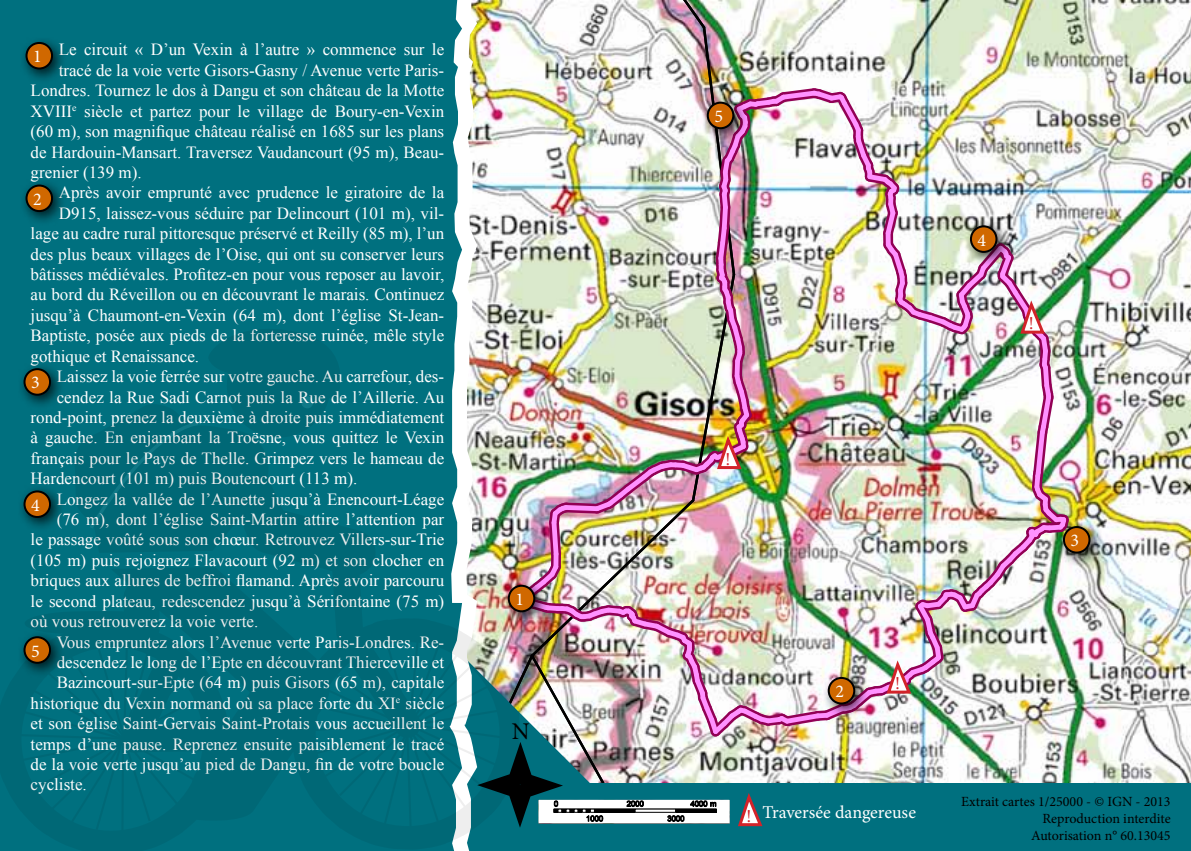
<style>
.page{position:relative;width:1191px;height:851px;background:#fff}
.page>*{position:absolute;margin:0;border:0;box-sizing:border-box;transform-origin:0 0}
.t1{font:24px "Minion Pro";color:#000}
.t2{font:18px "Minion Pro";letter-spacing:-.005em;color:#fff}
.t3{font:18px "Minion Pro";color:#d2232a}
.t4{font:17px "Times New Roman";color:#fff}
.t5{font:14px/16.8px "Minion Pro";color:#000;text-align:right}
.s1{color:#d2232a}
</style>
<div class="page">
<img style="left:1076px;top:0;width:115px;height:782px">
<svg style="left:0;top:403px;width:18px;height:447px;background:#006e7c"></svg>
<div style="left:584px;top:782px;width:607px;height:68px;background:#00707f"></div>
<div style="left:17px;top:362px;width:48px;height:48px;background:#00707f"></div>
<div style="left:17px;top:484px;width:48px;height:48px;background:#00707f"></div>
<div style="left:17px;top:630px;width:48px;height:48px;background:#00707f"></div>
<div style="left:1056px;top:519px;width:49px;height:49px;background:#000;opacity:.75"></div>
<div style="left:1064px;top:527px;width:25px;height:25px;background:#d06800;border-radius:50%"></div>
<div style="left:1063px;top:526px;width:27px;height:27px;border:2px solid #000;border-radius:50%"></div>
<img style="left:18px;top:0;width:1058px;height:850px">
<p class="t4" style="left:59px;top:38px;width:387px">Le circuit « D’un Vexin à l’autre » commence sur le</p>
<p class="t4" style="left:59px;top:59px;width:387px">tracé de la voie verte Gisors-Gasny / Avenue verte Paris-</p>
<p class="t4" style="left:31px;top:79px;width:415px">Londres. Tournez le dos à Dangu et son château de la Motte</p>
<p class="t4" style="left:31px;top:100px;width:415px">XVIII<sup>e</sup> siècle et partez pour le village de Boury-en-Vexin</p>
<p class="t4" style="left:31px;top:120px;width:415px">(60 m), son magnifique château réalisé en 1685 sur les plans</p>
<p class="t4" style="left:31px;top:140px;width:415px">de Hardouin-Mansart. Traversez Vaudancourt (95 m), Beau-</p>
<p class="t4" style="left:31px;top:161px;width:112px">grenier (139 m).</p>
<p class="t4" style="left:59px;top:181px;width:387px">Après avoir emprunté avec prudence le giratoire de la</p>
<p class="t4" style="left:59px;top:202px;width:387px">D915, laissez-vous séduire par Delincourt (101 m), vil-</p>
<p class="t4" style="left:31px;top:222px;width:415px">lage au cadre rural pittoresque préservé et Reilly (85 m), l’un</p>
<p class="t4" style="left:31px;top:242px;width:415px">des plus beaux villages de l’Oise, qui ont su conserver leurs</p>
<p class="t4" style="left:31px;top:263px;width:415px">bâtisses médiévales. Profitez-en pour vous reposer au lavoir,</p>
<p class="t4" style="left:31px;top:283px;width:415px">au bord du Réveillon ou en découvrant le marais. Continuez</p>
<p class="t4" style="left:31px;top:304px;width:415px">jusqu’à Chaumont-en-Vexin (64 m), dont l’église St-Jean-</p>
<p class="t4" style="left:31px;top:324px;width:415px">Baptiste, posée aux pieds de la forteresse ruinée, mêle style</p>
<p class="t4" style="left:31px;top:344px;width:170px">gothique et Renaissance.</p>
<p class="t4" style="left:57px;top:365px;width:389px">Laissez la voie ferrée sur votre gauche. Au carrefour, des-</p>
<p class="t4" style="left:57px;top:385px;width:389px">cendez la Rue Sadi Carnot puis la Rue de l’Aillerie. Au</p>
<p class="t4" style="left:31px;top:406px;width:415px">rond-point, prenez la deuxième à droite puis immédiatement</p>
<p class="t4" style="left:31px;top:426px;width:415px">à gauche. En enjambant la Troësne, vous quittez le Vexin</p>
<p class="t4" style="left:31px;top:446px;width:415px">français pour le Pays de Thelle. Grimpez vers le hameau de</p>
<p class="t4" style="left:31px;top:467px;width:328px">Hardencourt (101 m) puis Boutencourt (113 m).</p>
<p class="t4" style="left:57px;top:487px;width:389px">Longez la vallée de l’Aunette jusqu’à Enencourt-Léage</p>
<p class="t4" style="left:57px;top:508px;width:389px">(76 m), dont l’église Saint-Martin attire l’attention par</p>
<p class="t4" style="left:31px;top:528px;width:415px">le passage voûté sous son chœur. Retrouvez Villers-sur-Trie</p>
<p class="t4" style="left:31px;top:548px;width:415px">(105 m) puis rejoignez Flavacourt (92 m) et son clocher en</p>
<p class="t4" style="left:31px;top:569px;width:415px">briques aux allures de beffroi flamand. Après avoir parcouru</p>
<p class="t4" style="left:31px;top:589px;width:415px">le second plateau, redescendez jusqu’à Sérifontaine (75 m)</p>
<p class="t4" style="left:31px;top:610px;width:229px">où vous retrouverez la voie verte.</p>
<p class="t4" style="left:57px;top:630px;width:389px">Vous empruntez alors l’Avenue verte Paris-Londres. Re-</p>
<p class="t4" style="left:57px;top:650px;width:389px">descendez le long de l’Epte en découvrant Thierceville et</p>
<p class="t4" style="left:57px;top:671px;width:389px">Bazincourt-sur-Epte (64 m) puis Gisors (65 m), capitale</p>
<p class="t4" style="left:31px;top:691px;width:415px">historique du Vexin normand où sa place forte du XI<sup>e</sup> siècle</p>
<p class="t4" style="left:31px;top:712px;width:415px">et son église Saint-Gervais Saint-Protais vous accueillent le</p>
<p class="t4" style="left:31px;top:732px;width:415px">temps d’une pause. Reprenez ensuite paisiblement le tracé</p>
<p class="t4" style="left:31px;top:752px;width:415px">de la voie verte jusqu’au pied de Dangu, fin de votre boucle</p>
<p class="t4" style="left:31px;top:773px;width:58px">cycliste.</p>
<p class="t2" style="left:33px;top:44px;width:10px">1</p>
<p class="t2" style="left:33px;top:187px;width:10px">2</p>
<p class="t2" style="left:31px;top:370px;width:10px">3</p>
<p class="t2" style="left:31px;top:493px;width:10px">4</p>
<p class="t2" style="left:31px;top:638px;width:10px">5</p>
<p class="t2" style="left:515px;top:587px;width:10px">1</p>
<h1 class="t1" style="left:512px;top:715px;width:19px">N</h1>
<p class="t2" style="left:714px;top:104px;width:10px">5</p>
<p class="t3" style="left:725px;top:447px;width:6px">!</p>
<p class="t2" style="left:977px;top:228px;width:10px">4</p>
<p class="t3" style="left:1029px;top:311px;width:6px">!</p>
<p class="t2" style="left:1070px;top:528px;width:10px">3</p>
<p class="t2" style="left:835px;top:679px;width:10px">2</p>
<p class="t3" style="left:895px;top:671px;width:6px">!</p>
<p class="t2" style="left:746px;top:800px;width:171px"><span class="s1">!</span> Traversée dangereuse</p>
<p class="t5" style="left:961px;top:793px;width:211px">Extrait cartes 1/25000 - © IGN - 2013<br>Reproduction interdite<br>Autorisation n° 60.13045</p>
</div>
